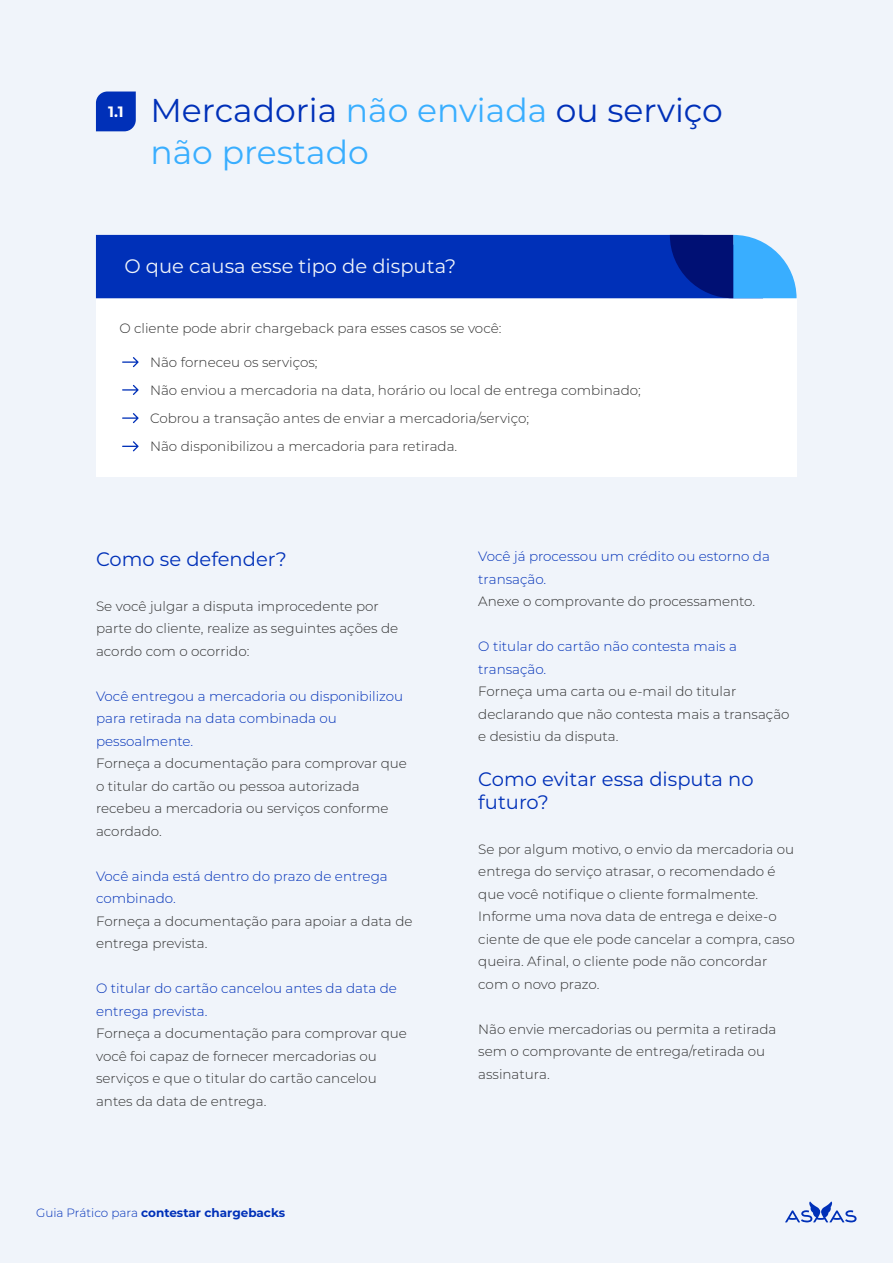
<style>
.page{position:relative;width:893px;height:1263px;background:#f0f4fa}
.page>*{position:absolute;margin:0;border:0;box-sizing:border-box;transform-origin:0 0}
.t1{font:33px/42px "Montserrat";color:#39aeff}
.t2{font:19.5px/22.5px "Montserrat";color:#0030b8}
.t3{font:19.5px "Montserrat";color:#f0f4fa}
.t4{font:700 15px "Montserrat";color:#fff}
.t5{font:300 13.5px/22.5px "Montserrat";color:#303030}
.t6{font:300 13.5px/22.5px "Montserrat";color:#0030b8}
.t7{font:700 12px "Montserrat";color:#0030b8}
.s1{color:#0030b8}
.s2{font-weight:300}
</style>
<div class="page">
<div style="left:96px;top:92px;width:40px;height:39px;background:#0030b8"></div>
<svg style="left:785px;top:1201px;width:72px;height:21px"></svg>
<div style="left:96px;top:298px;width:700px;height:179px;background:#fff"></div>
<svg style="left:96px;top:235px;width:700px;height:63px;background:#083ab9"></svg>
<svg style="left:122px;top:357px;width:17px;height:10px"></svg>
<svg style="left:122px;top:385px;width:17px;height:10px"></svg>
<svg style="left:122px;top:413px;width:17px;height:10px"></svg>
<svg style="left:122px;top:441px;width:17px;height:10px"></svg>
<p class="t4" style="left:108px;top:101px;width:17px">1.1</p>
<h1 class="t1" style="left:150px;top:88px;width:574px"><span class="s1">Mercadoria</span> não enviada <span class="s1">ou serviço </span>não prestado</h1>
<h2 class="t3" style="left:124px;top:253px;width:333px">O que causa esse tipo de disputa?</h2>
<p class="t5" style="left:119px;top:316px;width:384px">O cliente pode abrir chargeback para esses casos se você:</p>
<p class="t5" style="left:150px;top:348px;width:492px;line-height:28px">Não forneceu os serviços;<br>Não enviou a mercadoria na data, horário ou local de entrega combinado; Cobrou a transação antes de enviar a mercadoria/serviço;<br>Não disponibilizou a mercadoria para retirada.</p>
<h2 class="t2" style="left:96px;top:547px;width:192px">Como se defender?</h2>
<p class="t5" style="left:96px;top:594px;width:304px">Se você julgar a disputa improcedente por parte do cliente, realize as seguintes ações de acordo com o ocorrido:</p>
<p class="t6" style="left:96px;top:684px;width:309px">Você entregou a mercadoria ou disponibilizou para retirada na data combinada ou pessoalmente.</p>
<p class="t5" style="left:96px;top:752px;width:312px">Forneça a documentação para comprovar que o titular do cartão ou pessoa autorizada recebeu a mercadoria ou serviços conforme acordado.</p>
<p class="t6" style="left:96px;top:864px;width:293px">Você ainda está dentro do prazo de entrega combinado.</p>
<p class="t5" style="left:96px;top:909px;width:318px">Forneça a documentação para apoiar a data de entrega prevista.</p>
<p class="t6" style="left:96px;top:977px;width:302px">O titular do cartão cancelou antes da data de entrega prevista.</p>
<p class="t5" style="left:96px;top:1022px;width:312px">Forneça a documentação para comprovar que você foi capaz de fornecer mercadorias ou serviços e que o titular do cartão cancelou antes da data de entrega.</p>
<p class="t7" style="left:36px;top:1204px;width:251px"><span class="s2">Guia Prático para</span> contestar chargebacks</p>
<p class="t6" style="left:478px;top:545px;width:293px">Você já processou um crédito ou estorno da transação.</p>
<p class="t5" style="left:478px;top:590px;width:278px">Anexe o comprovante do processamento.</p>
<p class="t6" style="left:478px;top:635px;width:260px">O titular do cartão não contesta mais a transação.</p>
<p class="t5" style="left:478px;top:680px;width:313px">Forneça uma carta ou e-mail do titular declarando que não contesta mais a transação e desistiu da disputa.</p>
<h2 class="t2" style="left:478px;top:767px;width:277px">Como evitar essa disputa no futuro?</h2>
<p class="t5" style="left:478px;top:837px;width:318px">Se por algum motivo, o envio da mercadoria ou entrega do serviço atrasar, o recomendado é que você notifique o cliente formalmente.<br>Informe uma nova data de entrega e deixe-o ciente de que ele pode cancelar a compra, caso queira. Afinal, o cliente pode não concordar com o novo prazo.</p>
<p class="t5" style="left:478px;top:1017px;width:300px">Não envie mercadorias ou permita a retirada sem o comprovante de entrega/retirada ou assinatura.</p>
</div>
